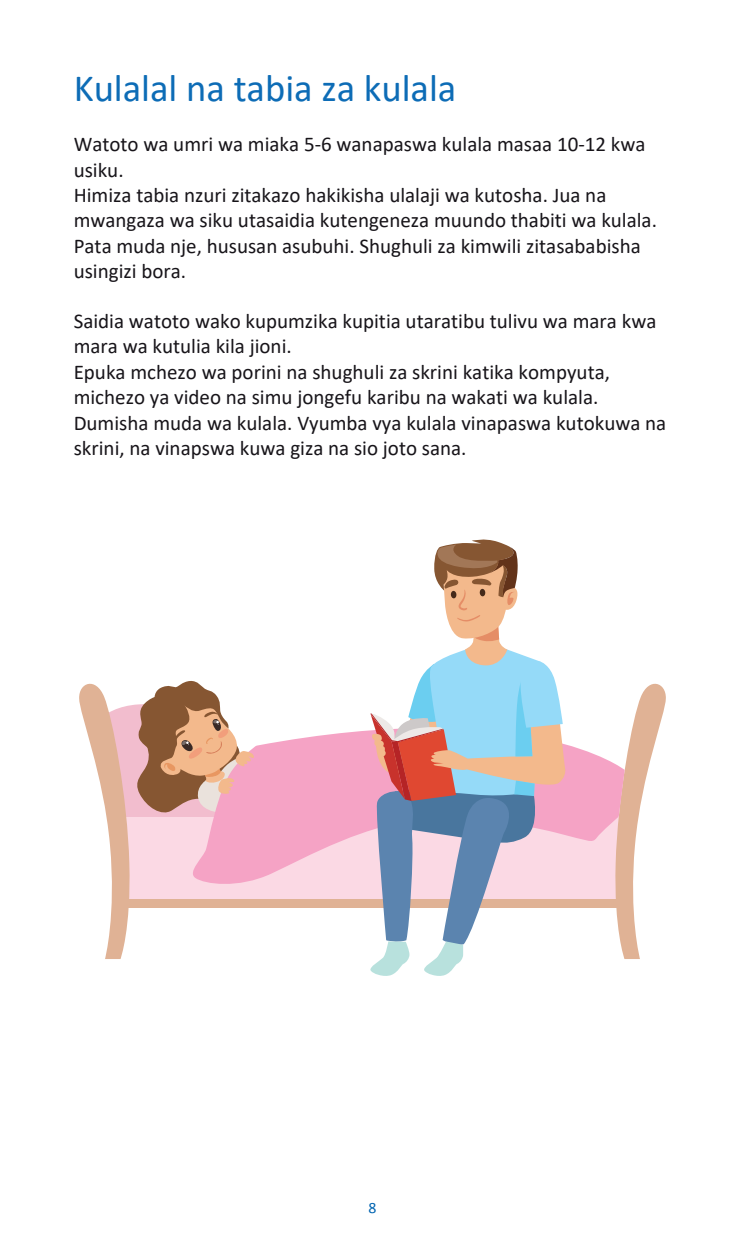
<style>
.page{position:relative;width:745px;height:1241px;background:#fff}
.page>*{position:absolute;margin:0;border:0;box-sizing:border-box;transform-origin:0 0}
.t1{font:38.68px "Calibri";color:#0d6cb6}
.t2{font:21px/25.4px "Calibri";color:#171419}
.t3{font:15.92px "Calibri";color:#0d6cb6}
.s1{font-size:15.75px;color:#0164b1}
</style>
<div class="page">
<div style="left:121px;top:896px;width:500px;height:11px;background:#e0b295"></div>
<div style="left:120px;top:816px;width:508px;height:82px;background:#fbd9e4"></div>
<svg style="left:613px;top:683px;width:52px;height:275px"></svg>
<svg style="left:255px;top:694px;width:369px;height:195px;fill:#f5a3c5"></svg>
<svg style="left:79px;top:681px;width:176px;height:277px"></svg>
<svg style="left:369px;top:539px;width:200px;height:436px"></svg>
<h1 class="t1" style="left:74px;top:62px;width:384px">Kulalal na tabia za kulala</h1>
<p class="t2" style="left:74px;top:131px;width:584px">Watoto wa umri wa miaka 5-6 wanapaswa kulala masaa 10-12 kwa usiku.<br>Himiza tabia nzuri zitakazo hakikisha ulalaji wa kutosha. Jua na mwangaza wa siku utasaidia kutengeneza muundo thabiti wa kulala.<br>Pata muda nje, hususan asubuhi. Shughuli za kimwili zitasababisha usingizi bora.</p>
<p class="t2" style="left:74px;top:307px;width:593px">Saidia watoto wako kupumzika kupitia utaratibu tulivu wa mara kwa mara wa kutulia kila jioni.<br>Epuka mchezo wa porini na shughuli za skrini katika kompyuta, michezo ya video na simu jongefu karibu na wakati wa kulala.<br>Dumisha muda wa kulala. Vyumba vya kulala vinapaswa kutokuwa na skrini, na vinapswa kuwa giza na sio joto sana.</p>
<p class="t3" style="left:364px;top:1197px;width:14px">8<span class="s1">8</span></p>
</div>
